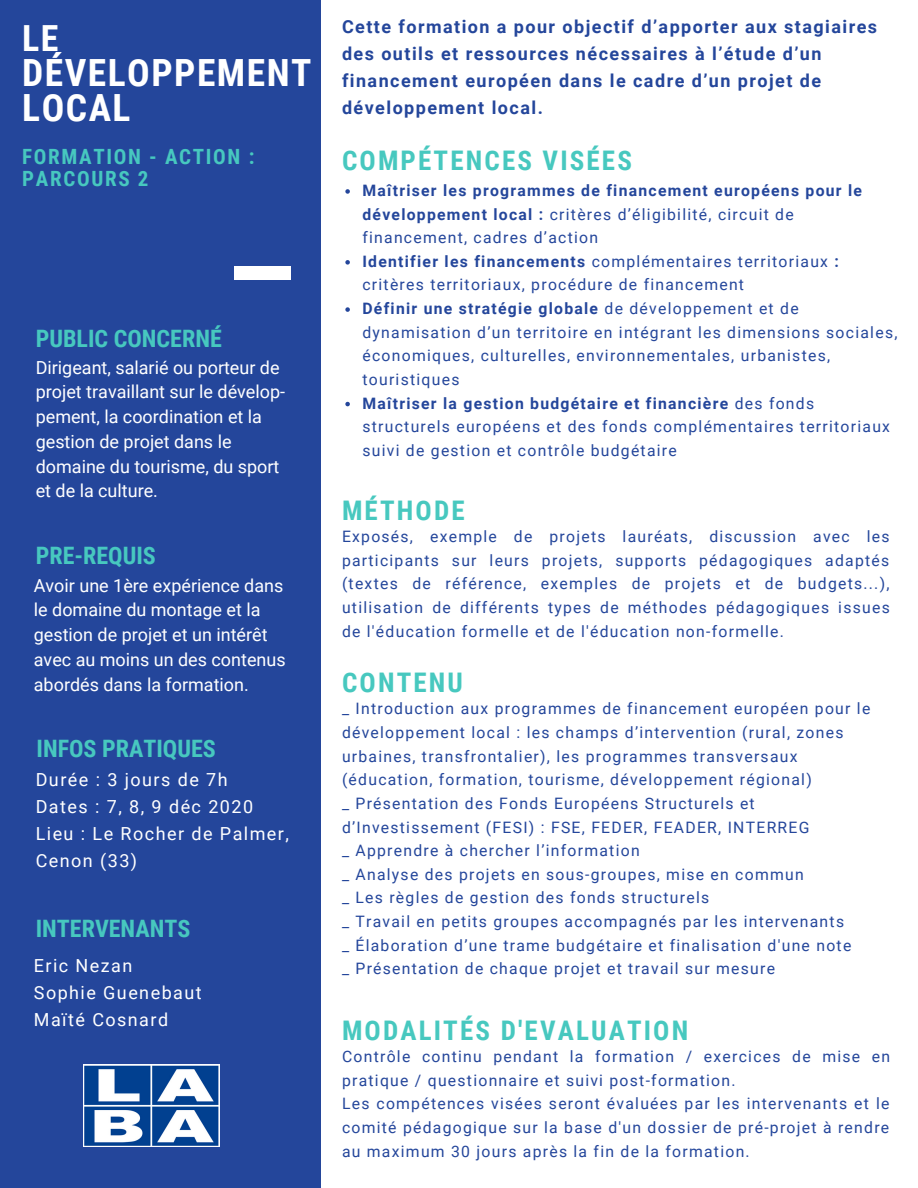
<style>
.page{position:relative;width:918px;height:1188px;background:#fff}
.page>*{position:absolute;margin:0;border:0;box-sizing:border-box;transform-origin:0 0}
.t1{font:700 37.5px/35.2px "Roboto Condensed";letter-spacing:.04em;color:#fff}
.t2{font:700 36px "Roboto Condensed";color:#fff}
.t3{font:700 27px "Roboto Condensed";letter-spacing:.08em;color:#47c8bf}
.t4{font:700 24px "Roboto Condensed";color:#47c8bf}
.t5{font:700 21px/21.3px "Roboto Condensed";letter-spacing:.08em;color:#47c8bf}
.t6{font:18px/24.8px "Roboto";color:#fff}
.t7{font:700 18px/27px "Roboto";letter-spacing:.08em;color:#24469b}
.t8{font:18px/27px "Roboto";letter-spacing:.08em;color:#fff}
.t9{font:15.75px/23.7px "Roboto";letter-spacing:.08em;color:#24469b}
.s1{font-weight:700}
</style>
<div class="page">
<div style="left:0;top:0;width:320px;height:1188px;background:#24469b"></div>
<svg style="left:345px;top:189px;width:5px;height:5px"></svg>
<svg style="left:345px;top:260px;width:5px;height:5px"></svg>
<svg style="left:345px;top:307px;width:5px;height:5px"></svg>
<svg style="left:345px;top:402px;width:5px;height:4px"></svg>
<div style="left:234px;top:266px;width:56px;height:14px;background:#fff"></div>
<img style="left:83px;top:1065px;width:137px;height:82px">
<h2 class="t2" style="left:22px;top:17px;width:38px">LE</h2>
<h1 class="t1" style="left:22px;top:56px;width:291px">DÉVELOPPEMENT<br>LOCAL</h1>
<h3 class="t5" style="left:22px;top:146px;width:234px">FORMATION - ACTION :<br>PARCOURS 2</h3>
<h3 class="t4" style="left:36px;top:325px;width:188px">PUBLIC CONCERNÉ</h3>
<p class="t6" style="left:36px;top:355px;width:251px">Dirigeant, salarié ou porteur de projet travaillant sur le dévelop&shy;pement, la coordination et la gestion de projet dans le domaine du tourisme, du sport et de la culture.</p>
<h3 class="t4" style="left:36px;top:542px;width:122px">PRE-REQUIS</h3>
<p class="t6" style="left:34px;top:573px;width:253px">Avoir une 1ère expérience dans le domaine du montage et la gestion de projet et un intérêt avec au moins un des contenus abordés dans la formation.</p>
<h3 class="t4" style="left:37px;top:735px;width:181px">INFOS PRATIQUES</h3>
<p class="t8" style="left:36px;top:766px;width:255px">Durée : 3 jours de 7h<br>Dates : 7, 8, 9 déc 2020<br>Lieu : Le Rocher de Palmer,<br>Cenon (33)</p>
<h3 class="t4" style="left:36px;top:915px;width:156px">INTERVENANTS</h3>
<p class="t8" style="left:34px;top:952px;width:169px">Eric Nezan<br>Sophie Guenebaut<br>Maïté Cosnard</p>
<p class="t7" style="left:342px;top:14px;width:537px">Cette formation a pour objectif d’apporter aux stagiaires des outils et ressources nécessaires à l’étude d’un financement européen dans le cadre d’un projet de développement local.</p>
<h3 class="t3" style="left:342px;top:145px;width:291px">COMPÉTENCES VISÉES</h3>
<p class="t9" style="left:362px;top:179px;width:537px"><span class="s1">Maîtriser les programmes de financement européens pour le développement local :</span> critères d’éligibilité, circuit de financement, cadres d’action<br><span class="s1">Identifier les financements</span> complémentaires territoriaux <span class="s1">: </span>critères territoriaux, procédure de financement<br><span class="s1">Définir une stratégie globale</span> de développement et de dynamisation d’un territoire en intégrant les dimensions sociales, économiques, culturelles, environnementales, urbanistes, touristiques<br><span class="s1">Maîtriser la gestion budgétaire et financière</span> des fonds structurels européens et des fonds complémentaires territoriaux suivi de gestion et contrôle budgétaire</p>
<h3 class="t3" style="left:342px;top:495px;width:124px">MÉTHODE</h3>
<p class="t9" style="left:342px;top:525px;width:549px;text-align:justify">Exposés, exemple de projets lauréats, discussion avec les participants sur leurs projets, supports pédagogiques adaptés (textes de référence, exemples de projets et de budgets...), utilisation de différents types de méthodes pédagogiques issues de l'éducation formelle et de l'éducation non-formelle.</p>
<h3 class="t3" style="left:342px;top:667px;width:123px">CONTENU</h3>
<p class="t9" style="left:342px;top:697px;width:530px">_ Introduction aux programmes de financement européen pour le développement local : les champs d’intervention (rural, zones urbaines, transfrontalier), les programmes transversaux (éducation, formation, tourisme, développement régional)<br>_ Présentation des Fonds Européens Structurels et d’Investissement (FESI) : FSE, FEDER, FEADER, INTERREG<br>_ Apprendre à chercher l’information<br>_ Analyse des projets en sous-groupes, mise en commun<br>_ Les règles de gestion des fonds structurels<br>_ Travail en petits groupes accompagnés par les intervenants<br>_ Élaboration d’une trame budgétaire et finalisation d'une note<br>_ Présentation de chaque projet et travail sur mesure</p>
<h3 class="t3" style="left:342px;top:1015px;width:348px">MODALITÉS D'EVALUATION</h3>
<p class="t9" style="left:342px;top:1045px;width:550px">Contrôle continu pendant la formation / exercices de mise en pratique / questionnaire et suivi post-formation.<br>Les compétences visées seront évaluées par les intervenants et le comité pédagogique sur la base d'un dossier de pré-projet à rendre au maximum 30 jours après la fin de la formation.</p>
</div>
